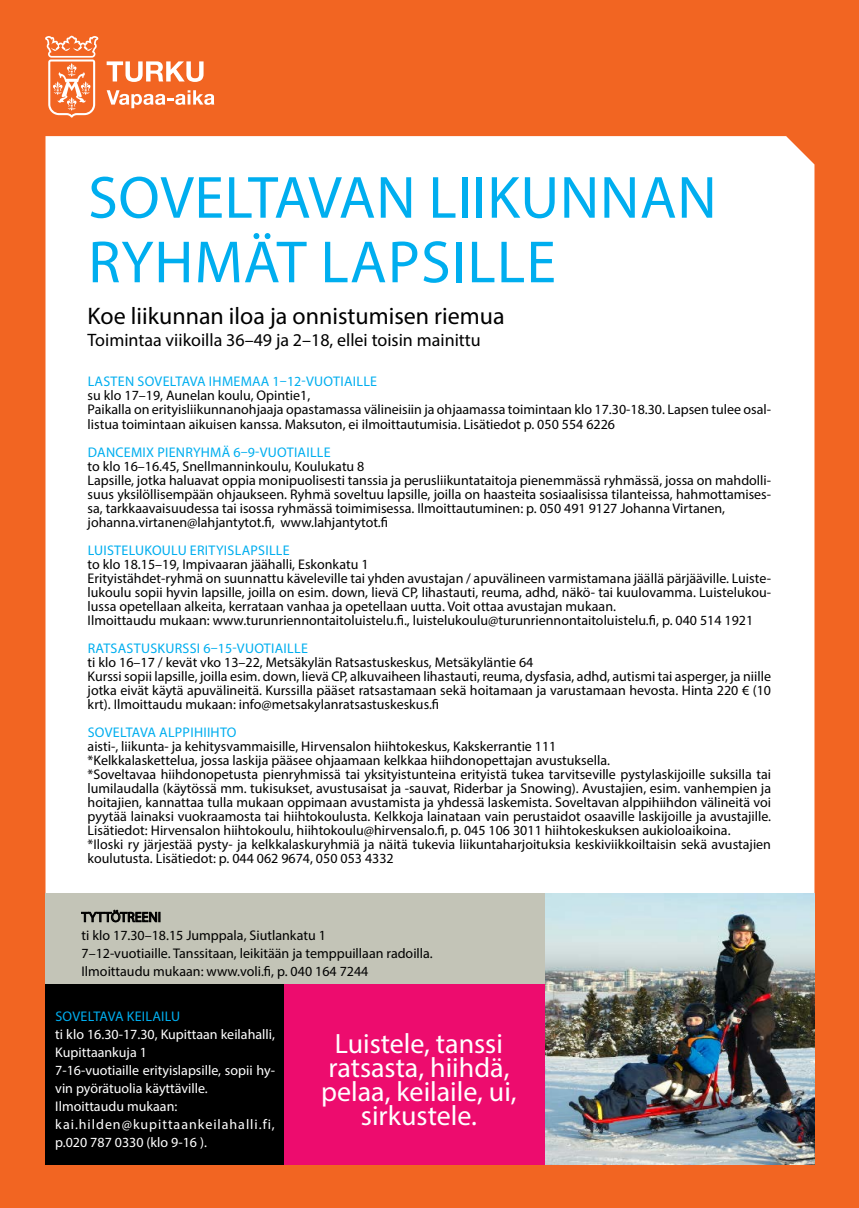
<style>
.page{position:relative;width:859px;height:1208px;background:#f26522}
.page>*{position:absolute;margin:0;border:0;box-sizing:border-box;transform-origin:0 0}
.t1{font:60px "Myriad Pro";letter-spacing:.01em;color:#00aeef}
.t2{font:28px/24px "Myriad Pro";color:#fff;text-align:center}
.t3{font:24px "Myriad Pro";color:#000}
.t4{font:18px "Myriad Pro";color:#000}
.t5{font:14px/14px "Myriad Pro";color:#000}
.t6{font:14px/18px "Myriad Pro";color:#fff}
.t7{font:14px "Myriad Pro";letter-spacing:.02em;color:#00aeef}
</style>
<div class="page">
<div style="left:46px;top:136px;width:768px;height:757px;background:#fff"></div>
<div style="left:284px;top:984px;width:261px;height:180px;background:#ed0c6e"></div>
<img style="left:545px;top:893px;width:269px;height:271px">
<div style="left:46px;top:984px;width:238px;height:180px;background:#000"></div>
<div style="left:46px;top:893px;width:499px;height:91px;background:#c3c4b7"></div>
<svg style="left:81px;top:909px;width:79px;height:13px"></svg>
<svg style="left:45px;top:36px;width:53px;height:82px"></svg>
<svg style="left:107px;top:61px;width:97px;height:21px"></svg>
<svg style="left:107px;top:90px;width:107px;height:18px"></svg>
<h1 class="t1" style="left:88px;top:161px;width:630px">SOVELTAVAN LIIKUNNAN</h1>
<h1 class="t1" style="left:88px;top:225px;width:469px">RYHMÄT LAPSILLE</h1>
<h3 class="t3" style="left:88px;top:301px;width:419px">Koe liikunnan iloa ja onnistumisen riemua</h3>
<p class="t4" style="left:88px;top:329px;width:395px">Toimintaa viikoilla 36–49 ja 2–18, ellei toisin mainittu</p>
<p class="t7" style="left:88px;top:373px;width:291px">LASTEN SOVELTAVA IHMEMAA 1–12-VUOTIAILLE</p>
<p class="t5" style="left:88px;top:388px;width:685px">su klo 17–19, Aunelan koulu, Opintie1,<br>Paikalla on erityisliikunnanohjaaja opastamassa välineisiin ja ohjaamassa toimintaan klo 17.30-18.30. Lapsen tulee osal&shy;listua toimintaan aikuisen kanssa. Maksuton, ei ilmoittautumisia. Lisätiedot p. 050 554 6226</p>
<p class="t7" style="left:88px;top:443px;width:244px">DANCEMIX PIENRYHMÄ 6–9-VUOTIAILLE</p>
<p class="t5" style="left:88px;top:458px;width:685px">to klo 16–16.45, Snellmanninkoulu, Koulukatu 8<br>Lapsille, jotka haluavat oppia monipuolisesti tanssia ja perusliikuntataitoja pienemmässä ryhmässä, jossa on mahdolli&shy;suus yksilöllisempään ohjaukseen. Ryhmä soveltuu lapsille, joilla on haasteita sosiaalisissa tilanteissa, hahmottamises&shy;sa, tarkkaavaisuudessa tai isossa ryhmässä toimimisessa. Ilmoittautuminen: p. 050 491 9127 Johanna Virtanen, johanna.virtanen@lahjantytot.fi, www.lahjantytot.fi</p>
<p class="t7" style="left:88px;top:541px;width:203px">LUISTELUKOULU ERITYISLAPSILLE</p>
<p class="t5" style="left:88px;top:556px;width:685px">to klo 18.15–19, Impivaaran jäähalli, Eskonkatu 1<br>Erityistähdet-ryhmä on suunnattu käveleville tai yhden avustajan / apuvälineen varmistamana jäällä pärjääville. Luiste&shy;lukoulu sopii hyvin lapsille, joilla on esim. down, lievä CP, lihastauti, reuma, adhd, näkö- tai kuulovamma. Luistelukou&shy;lussa opetellaan alkeita, kerrataan vanhaa ja opetellaan uutta. Voit ottaa avustajan mukaan.<br>Ilmoittaudu mukaan: www.turunriennontaitoluistelu.fi., luistelukoulu@turunriennontaitoluistelu.fi, p. 040 514 1921</p>
<p class="t7" style="left:88px;top:639px;width:222px">RATSASTUSKURSSI 6–15-VUOTIAILLE</p>
<p class="t5" style="left:88px;top:654px;width:685px">ti klo 16–17 / kevät vko 13–22, Metsäkylän Ratsastuskeskus, Metsäkyläntie 64<br>Kurssi sopii lapsille, joilla esim. down, lievä CP, alkuvaiheen lihastauti, reuma, dysfasia, adhd, autismi tai asperger, ja niille jotka eivät käytä apuvälineitä. Kurssilla pääset ratsastamaan sekä hoitamaan ja varustamaan hevosta. Hinta 220 € (10 krt). Ilmoittaudu mukaan: info@metsakylanratsastuskeskus.fi</p>
<p class="t7" style="left:88px;top:723px;width:150px">SOVELTAVA ALPPIHIIHTO</p>
<p class="t5" style="left:88px;top:738px;width:685px">aisti-, liikunta- ja kehitysvammaisille, Hirvensalon hiihtokeskus, Kakskerrantie 111<br>*Kelkkalaskettelua, jossa laskija pääsee ohjaamaan kelkkaa hiihdonopettajan avustuksella.<br>*Soveltavaa hiihdonopetusta pienryhmissä tai yksityistunteina erityistä tukea tarvitseville pystylaskijoille suksilla tai lumilaudalla (käytössä mm. tukisukset, avustusaisat ja -sauvat, Riderbar ja Snowing). Avustajien, esim. vanhempien ja hoitajien, kannattaa tulla mukaan oppimaan avustamista ja yhdessä laskemista. Soveltavan alppihiihdon välineitä voi pyytää lainaksi vuokraamosta tai hiihtokoulusta. Kelkkoja lainataan vain perustaidot osaaville laskijoille ja avustajille.<br>Lisätiedot: Hirvensalon hiihtokoulu, hiihtokoulu@hirvensalo.fi, p. 045 106 3011 hiihtokeskuksen aukioloaikoina.<br>*Iloski ry järjestää pysty- ja kelkkalaskuryhmiä ja näitä tukevia liikuntaharjoituksia keskiviikkoiltaisin sekä avustajien koulutusta. Lisätiedot: p. 044 062 9674, 050 053 4332</p>
<p class="t5" style="left:82px;top:908px;width:353px;line-height:18px">TYTTÖTREENI<br>ti klo 17.30–18.15 Jumppala, Siutlankatu 1<br>7–12-vuotiaille. Tanssitaan, leikitään ja temppuillaan radoilla.<br>Ilmoittaudu mukaan: www.voli.fi, p. 040 164 7244</p>
<p class="t7" style="left:55px;top:1008px;width:126px">SOVELTAVA KEILAILU</p>
<p class="t6" style="left:55px;top:1025px;width:221px">ti klo 16.30-17.30, Kupittaan keilahalli,<br>Kupittaankuja 1<br>7-16-vuotiaille erityislapsille, sopii hy&shy;vin pyörätuolia käyttäville.<br>Ilmoittaudu mukaan: kai.hilden@kupittaankeilahalli.fi, p.020 787 0330 (klo 9-16 ).</p>
<h2 class="t2" style="left:321px;top:1030px;width:197px">Luistele, tanssi ratsasta, hiihdä, pelaa, keilaile, ui, sirkustele.</h2>
</div>
